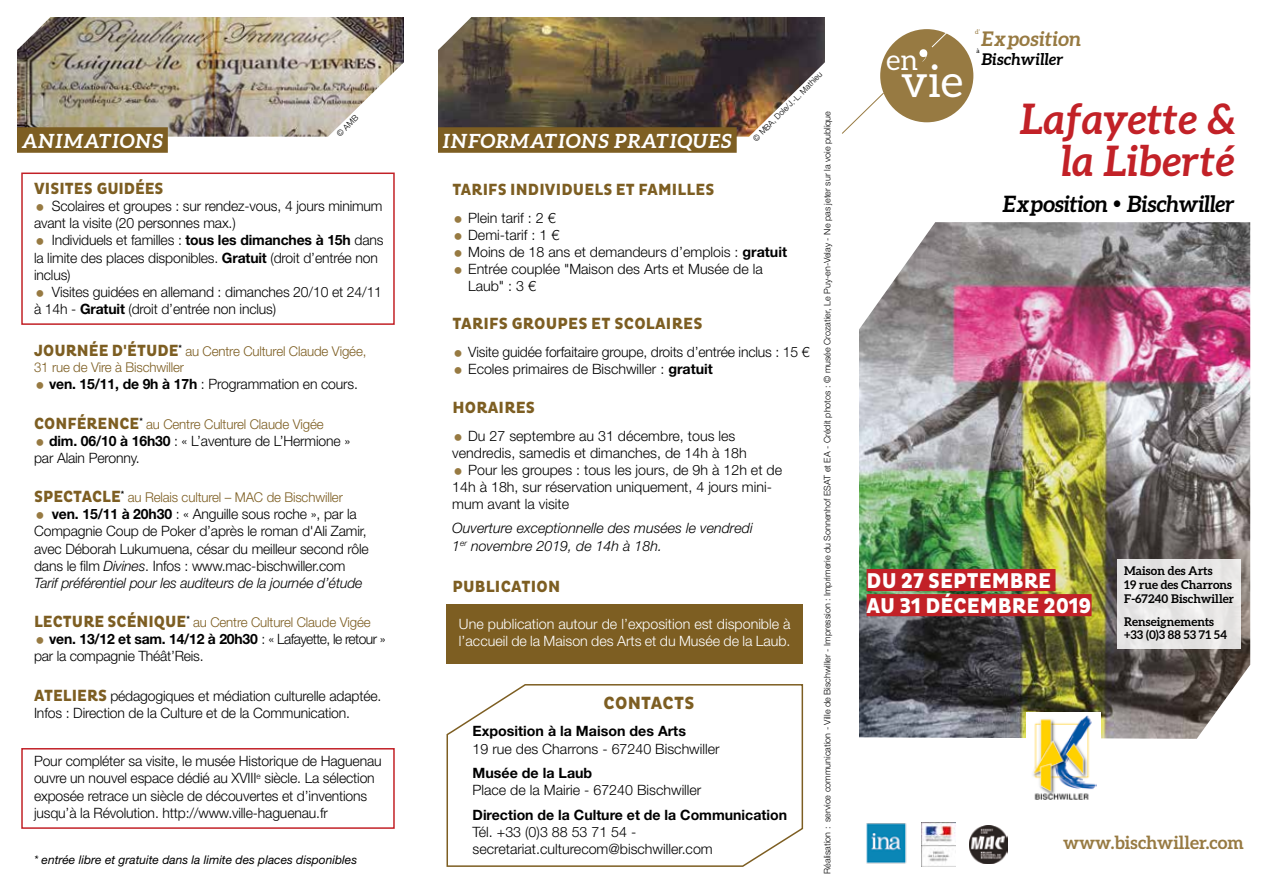
<style>
.page{position:relative;width:1263px;height:893px;background:#fff}
.page>*{position:absolute;margin:0;border:0;box-sizing:border-box;transform-origin:0 0}
.t1{font:44.85px "Aleo";color:#fff}
.t2{font:italic 700 42px/42px "Aleo";color:#c22127;text-align:right}
.t3{font:italic 700 22.5px "Aleo";letter-spacing:-.02em;color:#000}
.t4{font:800 21.75px/25.2px "Pluto Cond";letter-spacing:.005em;color:#fff}
.t5{font:italic 700 20.1px "Aleo";color:#977a42}
.t6{font:italic 700 19.5px "Aleo";color:#fff}
.t7{font:700 18px "Aleo";color:#977a42}
.t8{font:800 18px "Pluto Cond";letter-spacing:.015em;color:#7d5e22}
.t9{font:800 16.5px "Pluto Cond";letter-spacing:.01em;color:#7d5e22}
.t10{font:italic 700 16.2px "Aleo";color:#000}
.t11{font:300 14.25px/17.1px "Helvetica Neue LT Std";letter-spacing:-.01em;color:#000}
.t12{font:300 14.25px/17.1px "Helvetica Neue LT Std";color:#fff}
.t13{font:700 14.25px "Helvetica Neue LT Std";color:#000}
.t14{font:italic 300 14.25px/17.1px "Helvetica Neue LT Std";color:#000}
.t15{font:300 13.5px/16.2px "Helvetica Neue LT Std";letter-spacing:-.01em;color:#7d5e22}
.t16{font:700 12px/14.1px "Aleo";color:#000}
.t17{font:italic 12px "Helvetica Neue LT Std";color:#000}
.t18{font:300 9px "Helvetica Neue LT Std";color:#000}
.t19{font:300 8.25px "Helvetica Neue LT Std";color:#000}
.t20{font:6.3px "Aleo";color:#977a42}
.t21{font:6.3px "Aleo";color:#000}
.s1{font-weight:700}
.s2{font-family:"Pluto Cond";font-weight:800;font-size:16.5px}
.s3{font-style:italic}
.s4{font-family:"Pluto Cond";font-weight:800;font-size:16.5px;color:#7d5e22}
.s5{font-family:"Arg";font-size:55.95px}
</style>
<div class="page">
<img style="left:859px;top:222px;width:391px;height:517px">
<svg style="left:446px;top:684px;width:358px;height:183px"></svg>
<div style="left:446px;top:604px;width:357px;height:60px;background:#7d5e22"></div>
<img style="left:17px;top:17px;width:387px;height:120px">
<img style="left:438px;top:17px;width:387px;height:120px">
<div style="left:17px;top:127px;width:151px;height:26px;background:#7d5e22"></div>
<div style="left:438px;top:127px;width:299px;height:26px;background:#7d5e22"></div>
<div style="left:21px;top:173px;width:374px;height:152px;border:2px solid #c22127"></div>
<img style="left:866px;top:823px;width:41px;height:41px">
<img style="left:921px;top:823px;width:34px;height:43px">
<img style="left:969px;top:825px;width:38px;height:38px">
<div style="left:880px;top:29px;width:93px;height:93px;background:#977a42;border-radius:50%"></div>
<svg style="left:931px;top:29px;width:33px;height:19px"></svg>
<svg style="left:842px;top:92px;width:42px;height:42px"></svg>
<div style="left:1026px;top:712px;width:75px;height:94px;background:#fff"></div>
<img style="left:1033px;top:715px;width:64px;height:85px">
<div style="left:1117px;top:559px;width:123px;height:89px;background:#e6e5e4"></div>
<div style="left:866px;top:569px;width:189px;height:22px;background:#c22127"></div>
<div style="left:866px;top:594px;width:225px;height:22px;background:#c22127"></div>
<div style="left:21px;top:748px;width:374px;height:81px;border:2px solid #c22127"></div>
<p class="t19" style="left:751px;top:136px;width:95px;rotate:-45deg">© MBA, Dole/J.-L. Mathieu</p>
<p class="t18" style="left:822px;top:874px;width:764px;rotate:-90deg">Réalisation : service communication - Ville de Bischwiller - Impression : Imprimerie du Sonnenhof ESAT et EA - Crédit photos : © musée Crozatier, Le Puy-en-Velay - Ne pas jeter sur la voie publique</p>
<p class="t19" style="left:335px;top:131px;width:28px;rotate:-45deg">© AMB</p>
<h3 class="t6" style="left:22px;top:129px;width:143px">ANIMATIONS</h3>
<h3 class="t6" style="left:442px;top:129px;width:291px">INFORMATIONS PRATIQUES</h3>
<p class="t9" style="left:34px;top:179px;width:131px">VISITES GUIDÉES</p>
<p class="t11" style="left:34px;top:197px;width:350px;text-indent:18px">Scolaires et groupes : sur rendez-vous, 4 jours minimum avant la visite (20 personnes max.)</p>
<p class="t11" style="left:34px;top:232px;width:351px;text-indent:18px">Individuels et familles : <span class="s1">tous les dimanches à 15h</span> dans la limite des places disponibles. <span class="s1">Gratuit</span> (droit d’entrée non inclus)</p>
<p class="t11" style="left:34px;top:283px;width:350px;text-indent:18px">Visites guidées en allemand : dimanches 20/10 et 24/11 à 14h - <span class="s1">Gratuit</span> (droit d’entrée non inclus)</p>
<p class="t15" style="left:34px;top:343px;width:334px"><span class="s2">JOURNÉE D'ÉTUDE</span><sup>*</sup> au Centre Culturel Claude Vigée,<br>31 rue de Vire à Bischwiller</p>
<p class="t11" style="left:49px;top:376px;width:310px"><span class="s1">ven. 15/11, de 9h à 17h</span> : Programmation en cours.</p>
<p class="t15" style="left:34px;top:416px;width:291px"><span class="s2">CONFÉRENCE</span><sup>*</sup> au Centre Culturel Claude Vigée</p>
<p class="t11" style="left:34px;top:432px;width:318px;text-indent:15px"><span class="s1">dim. 06/10 à 16h30</span> : « L’aventure de L’Hermione » par Alain Peronny.</p>
<p class="t15" style="left:34px;top:489px;width:310px"><span class="s2">SPECTACLE</span><sup>*</sup> au Relais culturel – MAC de Bischwiller</p>
<p class="t11" style="left:34px;top:505px;width:336px;text-indent:18px"><span class="s1">ven. 15/11 à 20h30</span> : « Anguille sous roche », par la Compagnie Coup de Poker d’après le roman d'Ali Zamir, avec Déborah Lukumuena, césar du meilleur second rôle dans le film <span class="s3">Divines</span>. Infos : www.mac-bischwiller.com <span class="s3">Tarif préférentiel pour les auditeurs de la journée d’étude</span></p>
<p class="t15" style="left:34px;top:614px;width:338px"><span class="s2">LECTURE SCÉNIQUE</span><sup>*</sup> au Centre Culturel Claude Vigée</p>
<p class="t11" style="left:34px;top:630px;width:353px;text-indent:15px"><span class="s1">ven. 13/12 et sam. 14/12 à 20h30</span> : « Lafayette, le retour » par la compagnie Théât’Reis.</p>
<p class="t11" style="left:34px;top:687px;width:349px"><span class="s4">ATELIERS</span> pédagogiques et médiation culturelle adaptée.<br>Infos : Direction de la Culture et de la Communication.</p>
<p class="t11" style="left:34px;top:752px;width:349px">Pour compléter sa visite, le musée Historique de Haguenau ouvre un nouvel espace dédié au XVIII<sup>e</sup> siècle. La sélection exposée retrace un siècle de découvertes et d’inventions jusqu’à la Révolution. http://www.ville-haguenau.fr</p>
<p class="t17" style="left:34px;top:853px;width:325px">* entrée libre et gratuite dans la limite des places disponibles</p>
<p class="t9" style="left:452px;top:180px;width:263px">TARIFS INDIVIDUELS ET FAMILLES</p>
<p class="t11" style="left:468px;top:209px;width:320px">Plein tarif : 2 €<br>Demi-tarif : 1 €<br>Moins de 18 ans et demandeurs d’emplois : <span class="s1">gratuit<br></span>Entrée couplée "Maison des Arts et Musée de la<br>Laub" : 3 €</p>
<p class="t9" style="left:452px;top:314px;width:252px">TARIFS GROUPES ET SCOLAIRES</p>
<p class="t11" style="left:468px;top:343px;width:343px">Visite guidée forfaitaire groupe, droits d’entrée inclus : 15 €<br>Ecoles primaires de Bischwiller : <span class="s1">gratuit</span></p>
<p class="t9" style="left:452px;top:398px;width:84px">HORAIRES</p>
<p class="t11" style="left:468px;top:427px;width:269px">Du 27 septembre au 31 décembre, tous les</p>
<p class="t11" style="left:452px;top:444px;width:296px">vendredis, samedis et dimanches, de 14h à 18h</p>
<p class="t11" style="left:468px;top:461px;width:315px">Pour les groupes : tous les jours, de 9h à 12h et de</p>
<p class="t11" style="left:452px;top:478px;width:321px">14h à 18h, sur réservation uniquement, 4 jours mini-</p>
<p class="t11" style="left:452px;top:495px;width:118px">mum avant la visite</p>
<p class="t14" style="left:452px;top:520px;width:302px">Ouverture exceptionnelle des musées le vendredi<br>1<sup>er</sup> novembre 2019, de 14h à 18h.</p>
<p class="t9" style="left:452px;top:577px;width:109px">PUBLICATION</p>
<p class="t12" style="left:459px;top:615px;width:333px">Une publication autour de l’exposition est disponible à l’accueil de la Maison des Arts et du Musée de la Laub.</p>
<p class="t8" style="left:603px;top:693px;width:92px">CONTACTS</p>
<p class="t13" style="left:472px;top:723px;width:215px">Exposition à la Maison des Arts</p>
<p class="t11" style="left:472px;top:740px;width:249px">19 rue des Charrons - 67240 Bischwiller</p>
<p class="t13" style="left:472px;top:764px;width:121px">Musée de la Laub</p>
<p class="t11" style="left:472px;top:781px;width:230px">Place de la Mairie - 67240 Bischwiller</p>
<p class="t13" style="left:472px;top:806px;width:316px">Direction de la Culture et de la Communication</p>
<p class="t11" style="left:472px;top:823px;width:242px">Tél. +33 (0)3 88 53 71 54 - secretariat.culturecom@bischwiller.com</p>
<h1 class="t1" style="left:886px;top:56px;width:78px">vie<span class="s5">'</span><sup>en</sup></h1>
<p class="t20" style="left:975px;top:29px;width:6px">d’</p>
<p class="t21" style="left:976px;top:47px;width:5px">à</p>
<h3 class="t5" style="left:981px;top:27px;width:102px">Exposition</h3>
<p class="t10" style="left:981px;top:50px;width:84px">Bischwiller</p>
<h2 class="t2" style="left:1019px;top:97px;width:218px">Lafayette &amp; la Liberté</h2>
<h3 class="t3" style="left:1002px;top:190px;width:234px">Exposition • Bischwiller</h3>
<h3 class="t4" style="left:866px;top:569px;width:226px">DU 27 SEPTEMBRE<br>AU 31 DÉCEMBRE 2019</h3>
<p class="t16" style="left:1124px;top:564px;width:111px">Maison des Arts<br>19 rue des Charrons<br>F-67240 Bischwiller</p>
<p class="t16" style="left:1124px;top:614px;width:104px;line-height:13.5px">Renseignements +33 (0)3 88 53 71 54</p>
<p class="t7" style="left:1063px;top:833px;width:182px">www.bischwiller.com</p>
</div>
